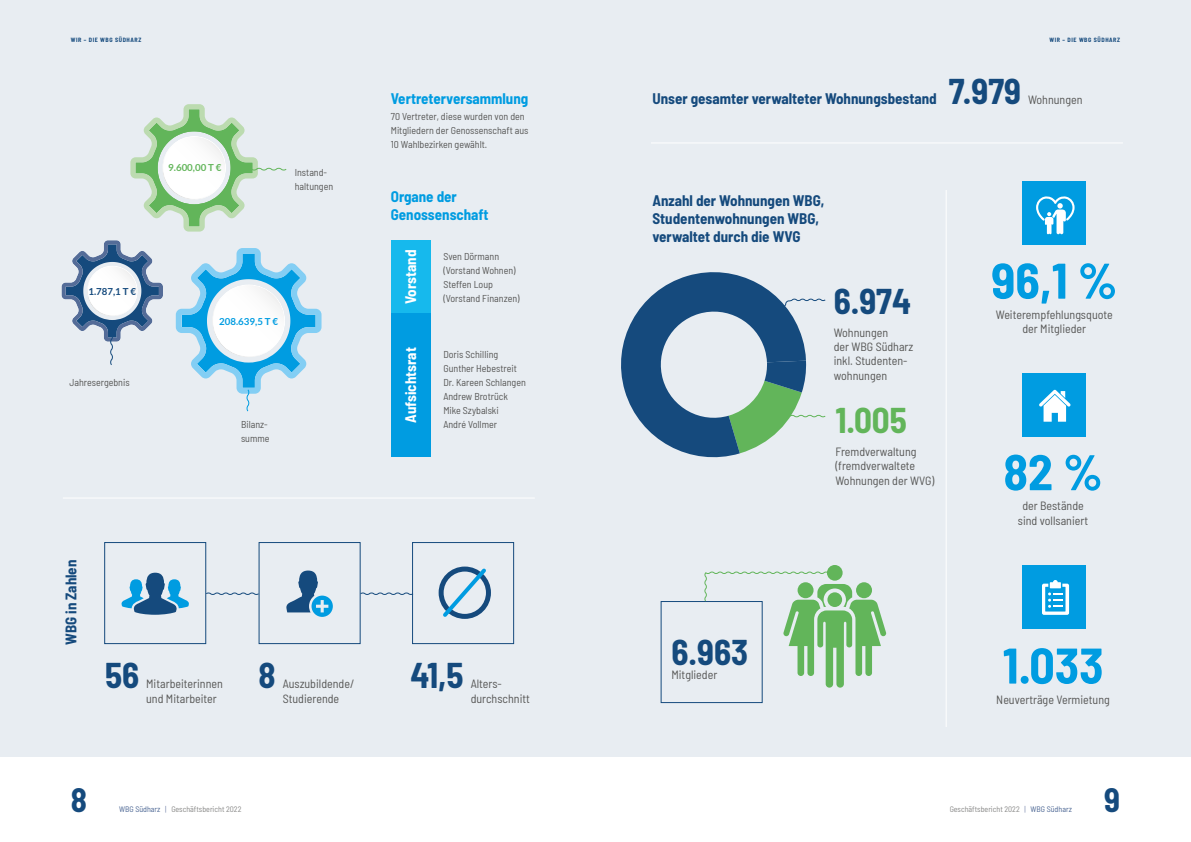
<style>
.page{position:relative;width:1191px;height:842px;background:#fff}
.page>*{position:absolute;margin:0;border:0;box-sizing:border-box;transform-origin:0 0}
.t1{font:700 semi-condensed 50px "Barlow";color:#009ce1}
.t2{font:700 semi-condensed 35px "Barlow";color:#154a7d}
.t3{font:700 semi-condensed 35px "Barlow";color:#62b55a}
.t4{font:700 semi-condensed 33px "Barlow";color:#154a7d}
.t5{font:700 semi-condensed 15px/18px "Barlow";color:#154a7d}
.t6{font:700 semi-condensed 15px/18px "Barlow";color:#009ce1}
.t7{font:700 semi-condensed 15px "Barlow";color:#fff}
.t8{font:semi-condensed 12px/14.4px "Barlow";color:#575756}
.t9{font:semi-condensed 10px/14px "Barlow";color:#575756}
.t10{font:700 9.7px "Lato";color:#009ce1}
.t11{font:700 9.7px "Lato";color:#62b55a}
.t12{font:700 9.7px "Lato";color:#154a7d}
.t13{font:semi-condensed 8px "Barlow";color:#878786}
.t14{font:700 semi-condensed 6px "Barlow";letter-spacing:.1em;color:#154a7d}
.s1{color:#496492}
.s2{color:#7785ab}
</style>
<div class="page">
<div style="left:0;top:0;width:1190px;height:757px;background:#e8edf2"></div>
<div style="left:1022px;top:181px;width:64px;height:64px;background:#009ce1"></div>
<div style="left:1022px;top:373px;width:64px;height:63px;background:#009ce1"></div>
<div style="left:1022px;top:565px;width:64px;height:64px;background:#009ce1"></div>
<hr style="left:945px;top:190px;width:1px;height:537px;background:#fff">
<hr style="left:651px;top:142px;width:472px;height:1px;background:#fff">
<hr style="left:63px;top:497px;width:472px;height:1px;background:#fff">
<div style="left:827px;top:565px;width:15px;height:16px;background:#62b55a;border-radius:50%"></div>
<svg style="left:1042px;top:580px;width:27px;height:35px"></svg>
<svg style="left:1039px;top:390px;width:31px;height:32px"></svg>
<svg style="left:1036px;top:196px;width:38px;height:38px"></svg>
<div style="left:391px;top:240px;width:39px;height:74px;background:#16b9ed"></div>
<div style="left:391px;top:313px;width:39px;height:143px;background:#009ce1"></div>
<svg style="left:660px;top:571px;width:226px;height:132px"></svg>
<svg style="left:130px;top:104px;width:157px;height:128px"></svg>
<svg style="left:62px;top:240px;width:101px;height:125px"></svg>
<svg style="left:176px;top:248px;width:145px;height:164px"></svg>
<svg style="left:104px;top:542px;width:410px;height:103px"></svg>
<svg style="left:621px;top:272px;width:185px;height:186px;fill:#154a7d"></svg>
<svg style="left:773px;top:298px;width:53px;height:18px"></svg>
<svg style="left:728px;top:361px;width:98px;height:92px"></svg>
<p class="t14" style="left:71px;top:37px;width:72px">WIR – DIE WBG SÜDHARZ</p>
<p class="t14" style="left:1049px;top:37px;width:72px">WIR – DIE WBG SÜDHARZ</p>
<p class="t11" style="left:168px;top:164px;width:55px">9.600,00 T €</p>
<p class="t9" style="left:295px;top:166px;width:40px">Instand&shy;haltungen</p>
<p class="t12" style="left:88px;top:288px;width:49px">1.787,1 T €</p>
<p class="t9" style="left:69px;top:376px;width:62px">Jahresergebnis</p>
<p class="t10" style="left:219px;top:318px;width:60px">208.639,5 T €</p>
<p class="t9" style="left:241px;top:418px;width:30px">Bilanz&shy;summe</p>
<h3 class="t6" style="left:391px;top:90px;width:139px">Vertreterversammlung</h3>
<p class="t9" style="left:391px;top:110px;width:139px">70 Vertreter, diese wurden von den<br>Mitgliedern der Genossenschaft aus<br>10 Wahlbezirken gewählt.</p>
<h3 class="t6" style="left:391px;top:189px;width:99px">Organe der<br>Genossenschaft</h3>
<h3 class="t7" style="left:405px;top:304px;width:56px;rotate:-90deg">Vorstand</h3>
<h3 class="t7" style="left:405px;top:423px;width:77px;rotate:-90deg">Aufsichtsrat</h3>
<p class="t9" style="left:443px;top:250px;width:78px">Sven Dörmann (Vorstand Wohnen)<br>Steffen Loup (Vorstand Finanzen)</p>
<p class="t9" style="left:443px;top:348px;width:84px">Doris Schilling<br>Gunther Hebestreit<br>Dr. Kareen Schlangen<br>Andrew Brotrück<br>Mike Szybalski<br>André Vollmer</p>
<h3 class="t5" style="left:63px;top:645px;width:87px;rotate:-90deg">WBG in Zahlen</h3>
<h2 class="t2" style="left:105px;top:662px;width:36px">56</h2>
<p class="t8" style="left:146px;top:678px;width:78px">Mitarbeiterinnen und Mitarbeiter</p>
<h2 class="t2" style="left:258px;top:662px;width:19px">8</h2>
<p class="t8" style="left:283px;top:678px;width:73px">Auszubildende/<br>Studierende</p>
<h2 class="t2" style="left:411px;top:662px;width:54px">41,5</h2>
<p class="t8" style="left:470px;top:678px;width:61px">Alters&shy;durchschnitt</p>
<h3 class="t5" style="left:652px;top:91px;width:286px">Unser gesamter verwalteter Wohnungsbestand</h3>
<h2 class="t2" style="left:949px;top:78px;width:73px">7.979</h2>
<p class="t8" style="left:1028px;top:94px;width:56px">Wohnungen</p>
<h3 class="t5" style="left:652px;top:193px;width:173px">Anzahl der Wohnungen WBG,<br>Studentenwohnungen WBG, verwaltet durch die WVG</h3>
<h2 class="t2" style="left:833px;top:287px;width:79px">6.974</h2>
<p class="t8" style="left:833px;top:326px;width:81px">Wohnungen<br>der WBG Südharz inkl. Studenten&shy;wohnungen</p>
<h2 class="t3" style="left:835px;top:406px;width:73px">1.005</h2>
<p class="t8" style="left:835px;top:445px;width:100px">Fremdverwaltung (fremdverwaltete<br>Wohnungen der WVG)</p>
<h1 class="t1" style="left:991px;top:261px;width:128px">96,1 %</h1>
<p class="t8" style="left:995px;top:308px;width:118px;text-align:center">Weiterempfehlungsquote der Mitglieder</p>
<h1 class="t1" style="left:1003px;top:452px;width:101px">82 %</h1>
<p class="t8" style="left:1018px;top:499px;width:72px;text-align:center">der Bestände sind vollsaniert</p>
<h2 class="t2" style="left:671px;top:638px;width:78px">6.963</h2>
<p class="t8" style="left:671px;top:668px;width:47px">Mitglieder</p>
<h1 class="t1" style="left:1002px;top:646px;width:102px">1.033</h1>
<p class="t8" style="left:996px;top:693px;width:115px">Neuverträge Vermietung</p>
<h3 class="t4" style="left:71px;top:787px;width:18px">8</h3>
<p class="t13" style="left:119px;top:805px;width:124px"><span class="s1">WBG Südharz</span> <span class="s2">|</span> Geschäftsbericht 2022</p>
<p class="t13" style="left:949px;top:805px;width:124px">Geschäftsbericht 2022 <span class="s2">|</span> <span class="s1">WBG Südharz</span></p>
<h3 class="t4" style="left:1104px;top:787px;width:17px">9</h3>
</div>
